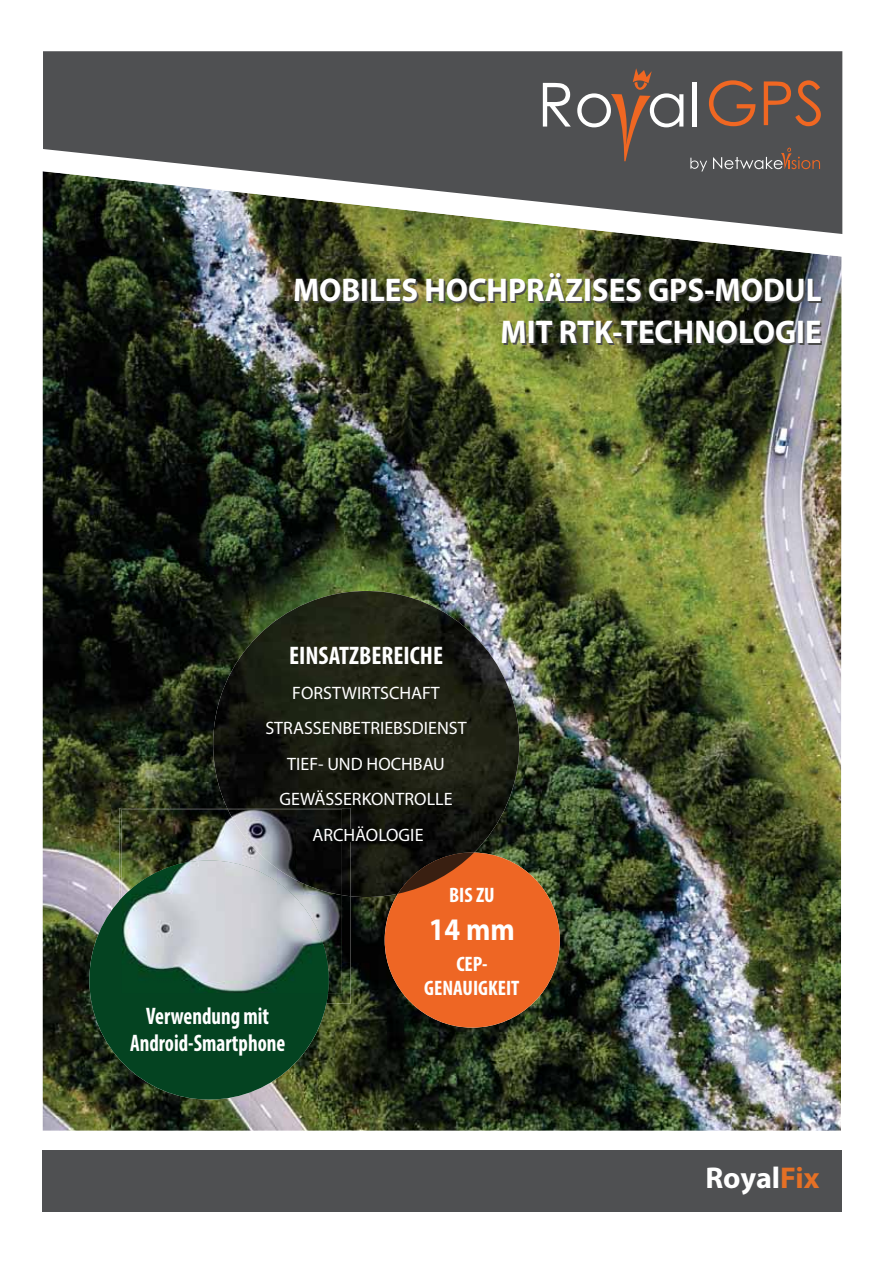
<style>
.page{position:relative;width:893px;height:1263px;background:#fff}
.page>*{position:absolute;margin:0;border:0;box-sizing:border-box;transform-origin:0 0}
.t1{font:700 33px/42px "Myriad Pro";color:#fff;text-align:right;scale:.94 1}
.t2{font:700 31.5px "Myriad Pro";color:#fff;scale:.9 1}
.t3{font:700 30.15px "Myriad Pro";color:#fff}
.t4{font:700 condensed 25.5px "Myriad Pro";color:#fff}
.t5{font:700 condensed 24px/27px "Myriad Pro";color:#fff;text-align:center;scale:.88 1}
.t6{font:700 condensed 21px/24px "Myriad Pro";color:#fff;text-align:center}
.t7{font:18px/35.5px "Myriad Pro";color:#fff;text-align:center}
.s1{color:#e57025}
</style>
<div class="page">
<img style="left:43px;top:234px;width:799px;height:897px">
<div style="left:385px;top:853px;width:175px;height:175px;background:#ee6624;border-radius:50%"></div>
<img style="left:213px;top:591px;width:306px;height:306px">
<svg style="left:398px;top:853px;width:76px;height:41px"></svg>
<div style="left:89px;top:860px;width:240px;height:240px;background:#044321;border-radius:50%"></div>
<img style="left:119px;top:808px;width:231px;height:196px">
<img style="left:227px;top:808px;width:123px;height:88px">
<svg style="left:119px;top:898px;width:209px;height:106px"></svg>
<img style="left:122px;top:809px;width:220px;height:184px">
<img style="left:228px;top:809px;width:114px;height:86px">
<svg style="left:313px;top:829px;width:41px;height:12px"></svg>
<img style="left:122px;top:860px;width:207px;height:133px">
<div style="left:43px;top:1150px;width:799px;height:62px;background:#4f5052"></div>
<svg style="left:43px;top:51px;width:799px;height:183px;background:#666865"></svg>
<svg style="left:709px;top:80px;width:46px;height:46px;background:#7c5644"></svg>
<svg style="left:764px;top:80px;width:57px;height:46px;background:#7f5643"></svg>
<svg style="left:543px;top:83px;width:28px;height:44px"></svg>
<svg style="left:577px;top:68px;width:106px;height:93px;background:#6a605b"></svg>
<hr style="left:692px;top:82px;width:4px;height:45px;background:#fff">
<svg style="left:690px;top:158px;width:17px;height:13px"></svg>
<svg style="left:713px;top:147px;width:107px;height:22px;background:#69615e"></svg>
<h1 class="t1" style="left:293px;top:271px;width:564px">MOBILES HOCHPRÄZISES GPS-MODUL<br>MIT RTK-TECHNOLOGIE</h1>
<h3 class="t4" style="left:289px;top:646px;width:155px">EINSATZBEREICHE</h3>
<p class="t7" style="left:265px;top:676px;width:203px">FORSTWIRTSCHAFT<br>STRASSENBETRIEBSDIENST<br>TIEF- UND HOCHBAU<br>GEWÄSSERKONTROLLE<br>ARCHÄOLOGIE</p>
<h3 class="t5" style="left:130px;top:1004px;width:178px">Verwendung mit<br>Android-Smartphone</h3>
<p class="t6" style="left:449px;top:885px;width:47px">BIS ZU</p>
<h2 class="t2" style="left:429px;top:917px;width:97px">14 mm</h2>
<p class="t6" style="left:424px;top:954px;width:97px">CEP-<br>GENAUIGKEIT</p>
<h3 class="t3" style="left:705px;top:1166px;width:115px">Royal<span class="s1">Fix</span></h3>
</div>
